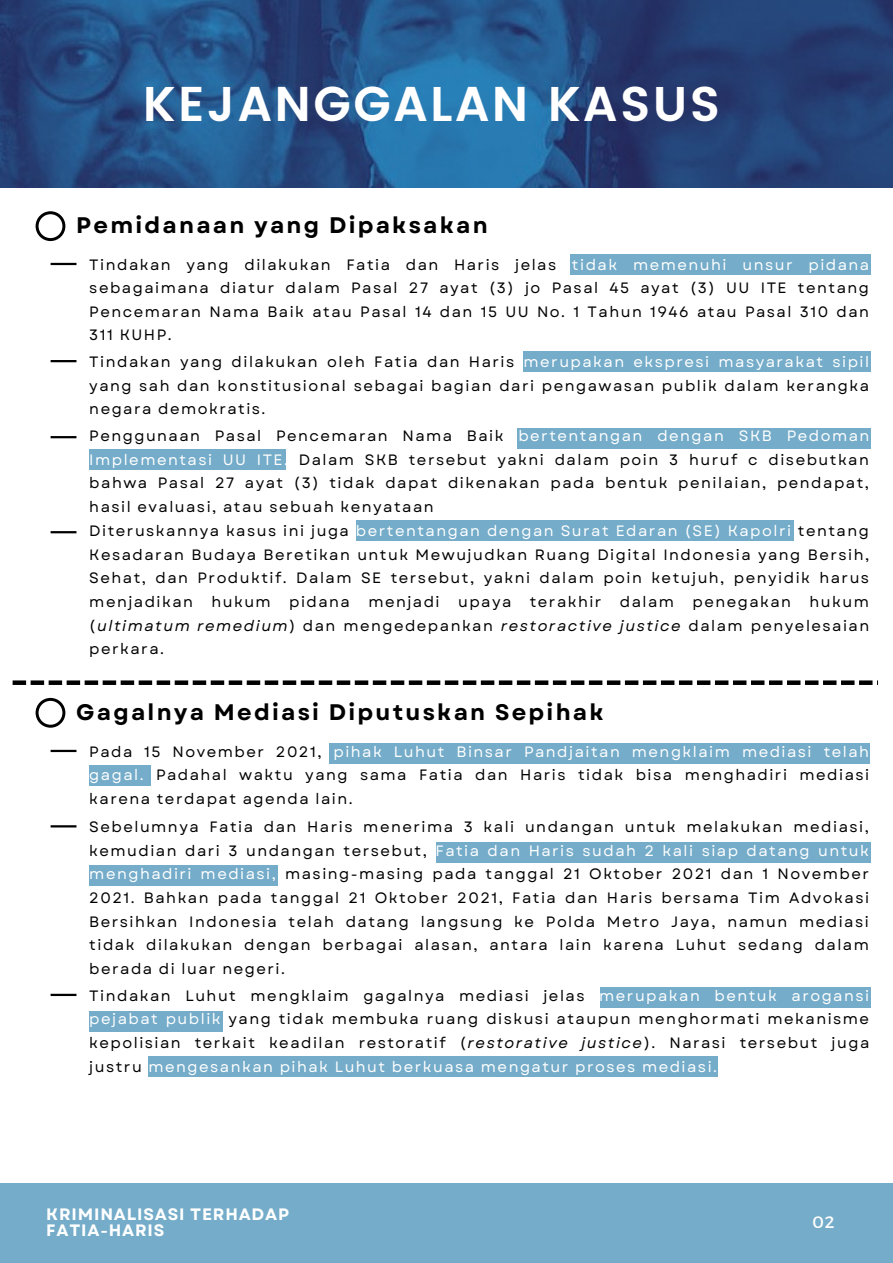
<style>
.page{position:relative;width:893px;height:1263px;background:#fff}
.page>*{position:absolute;margin:0;border:0;box-sizing:border-box;transform-origin:0 0}
.t1{font:600 48.75px "Poppins";letter-spacing:.05em;color:#fff}
.t2{font:700 22.5px "Garet";letter-spacing:.1em;color:#000}
.t3{font:700 16.58px/16.9px "Garet";letter-spacing:.05em;color:#fff}
.t4{font:16.58px "Montserrat";color:#fff}
.t5{font:15px/23.6px "Garet";letter-spacing:.1em;color:#000;text-align:justify}
.s1{color:#fff}
.s2{font-style:italic}
</style>
<div class="page">
<div style="left:0;top:1184px;width:893px;height:79px;background:#74acc9"></div>
<svg style="left:13px;top:680px;width:865px;height:5px"></svg>
<img style="left:0;top:0;width:893px;height:187px">
<svg style="left:36px;top:211px;width:29px;height:30px"></svg>
<div style="left:570px;top:254px;width:301px;height:21px;background:#74acc9"></div>
<hr style="left:51px;top:263px;width:25px;height:2px;background:#000">
<div style="left:523px;top:351px;width:347px;height:20px;background:#74acc9"></div>
<hr style="left:51px;top:360px;width:25px;height:2px;background:#000">
<div style="left:517px;top:427px;width:354px;height:21px;background:#74acc9"></div>
<div style="left:89px;top:449px;width:197px;height:21px;background:#74acc9"></div>
<hr style="left:51px;top:436px;width:25px;height:2px;background:#000">
<div style="left:356px;top:520px;width:437px;height:21px;background:#74acc9"></div>
<hr style="left:51px;top:531px;width:25px;height:2px;background:#000">
<svg style="left:36px;top:698px;width:29px;height:30px"></svg>
<hr style="left:51px;top:750px;width:25px;height:2px;background:#000">
<hr style="left:51px;top:825px;width:25px;height:2px;background:#000">
<hr style="left:51px;top:994px;width:25px;height:2px;background:#000">
<div style="left:329px;top:743px;width:540px;height:21px;background:#74acc9"></div>
<div style="left:89px;top:765px;width:61px;height:21px;background:#74acc9"></div>
<div style="left:437px;top:842px;width:434px;height:21px;background:#74acc9"></div>
<div style="left:89px;top:865px;width:188px;height:21px;background:#74acc9"></div>
<div style="left:600px;top:987px;width:271px;height:21px;background:#74acc9"></div>
<div style="left:89px;top:1011px;width:134px;height:21px;background:#74acc9"></div>
<div style="left:148px;top:1056px;width:569px;height:21px;background:#74acc9"></div>
<h1 class="t1" style="left:143px;top:75px;width:579px">KEJANGGALAN KASUS</h1>
<h2 class="t2" style="left:76px;top:209px;width:413px">Pemidanaan yang Dipaksakan</h2>
<p class="t5" style="left:89px;top:252px;width:781px">Tindakan yang dilakukan Fatia dan Haris jelas <span class="s1">tidak memenuhi unsur pidana </span>sebagaimana diatur dalam Pasal 27 ayat (3) jo Pasal 45 ayat (3) UU ITE tentang Pencemaran Nama Baik atau Pasal 14 dan 15 UU No. 1 Tahun 1946 atau Pasal 310 dan 311 KUHP.</p>
<p class="t5" style="left:89px;top:350px;width:781px">Tindakan yang dilakukan oleh Fatia dan Haris <span class="s1">merupakan ekspresi masyarakat sipil </span>yang sah dan konstitusional sebagai bagian dari pengawasan publik dalam kerangka negara demokratis.</p>
<p class="t5" style="left:89px;top:424px;width:781px;text-align:left">Penggunaan Pasal Pencemaran Nama Baik <span class="s1">bertentangan dengan SKB Pedoman Implementasi UU ITE.</span> Dalam SKB tersebut yakni dalam poin 3 huruf c disebutkan bahwa Pasal 27 ayat (3) tidak dapat dikenakan pada bentuk penilaian, pendapat, hasil evaluasi, atau sebuah kenyataan<br>Diteruskannya kasus ini juga <span class="s1">bertentangan dengan Surat Edaran (SE) Kapolri</span> tentang Kesadaran Budaya Beretikan untuk Mewujudkan Ruang Digital Indonesia yang Bersih, Sehat, dan Produktif. Dalam SE tersebut, yakni dalam poin ketujuh, penyidik harus menjadikan hukum pidana menjadi upaya terakhir dalam penegakan hukum (<span class="s2">ultimatum remedium</span>) dan mengedepankan <span class="s2">restoractive justice</span> dalam penyelesaian perkara.</p>
<h2 class="t2" style="left:76px;top:696px;width:529px">Gagalnya Mediasi Diputuskan Sepihak</h2>
<p class="t5" style="left:89px;top:739px;width:781px">Pada 15 November 2021, <span class="s1">pihak Luhut Binsar Pandjaitan mengklaim mediasi telah gagal.</span> Padahal waktu yang sama Fatia dan Haris tidak bisa menghadiri mediasi karena terdapat agenda lain.</p>
<p class="t5" style="left:89px;top:815px;width:781px">Sebelumnya Fatia dan Haris menerima 3 kali undangan untuk melakukan mediasi, kemudian dari 3 undangan tersebut, <span class="s1">Fatia dan Haris sudah 2 kali siap datang untuk menghadiri mediasi,</span> masing-masing pada tanggal 21 Oktober 2021 dan 1 November 2021. Bahkan pada tanggal 21 Oktober 2021, Fatia dan Haris bersama Tim Advokasi Bersihkan Indonesia telah datang langsung ke Polda Metro Jaya, namun mediasi tidak dilakukan dengan berbagai alasan, antara lain karena Luhut sedang dalam berada di luar negeri.</p>
<p class="t5" style="left:89px;top:984px;width:781px">Tindakan Luhut mengklaim gagalnya mediasi jelas <span class="s1">merupakan bentuk arogansi pejabat publik</span> yang tidak membuka ruang diskusi ataupun menghormati mekanisme kepolisian terkait keadilan restoratif (<span class="s2">restorative justice</span>). Narasi tersebut juga justru <span class="s1">mengesankan pihak Luhut berkuasa mengatur proses mediasi.</span></p>
<p class="t3" style="left:46px;top:1205px;width:244px">KRIMINALISASI TERHADAP<br>FATIA-HARIS</p>
<p class="t4" style="left:812px;top:1211px;width:23px">02</p>
</div>
